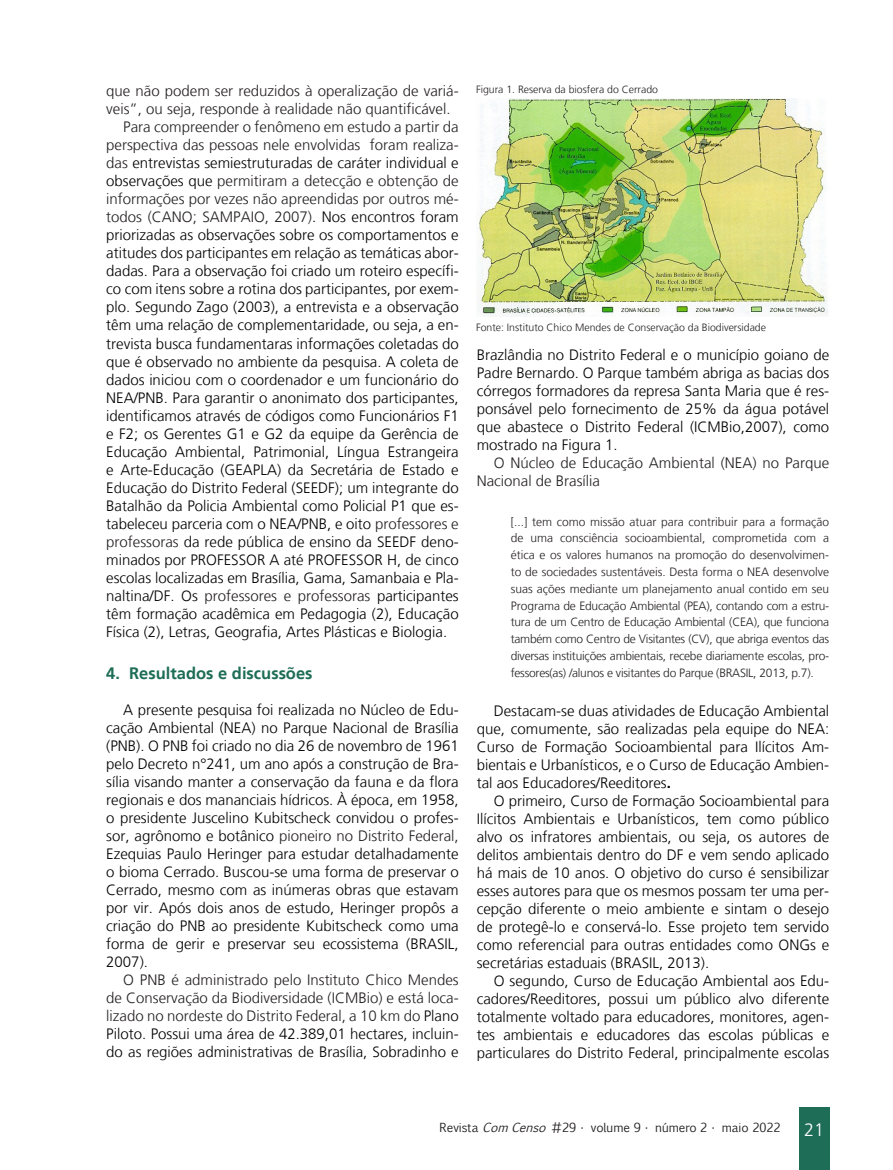
<style>
.page{position:relative;width:893px;height:1170px;background:#fff}
.page>*{position:absolute;margin:0;border:0;box-sizing:border-box;transform-origin:0 0}
.t1{font:300 18px "Frutiger LT";color:#fff}
.Subtítulo_VERDE_ARTI{font:700 16.5px "Frutiger LT";color:#1e6d56}
.Miolo__10{font:300 15px/18px "Frutiger LT";color:#000;text-align:justify}
.Miolo__10-2{font:300 15px/18px "Frutiger LT";color:#231f20}
.Citação__8{font:300 12px/16.8px "Frutiger LT";letter-spacing:-.02em;color:#231f20;text-align:justify}
.t2{font:12px "Euphemia CAS";color:#231f20}
.Legendas{font:300 10.5px "Frutiger LT";color:#231f20}
.s1{color:#231f20}
.s2{color:#000}
.s3{font-weight:700}
.s4{font-style:italic}
</style>
<div class="page">
<div style="left:799px;top:1107px;width:30px;height:62px;background:#1e6d56"></div>
<img style="left:476px;top:98px;width:352px;height:218px">
<p class="Miolo__10-2" style="left:106px;top:82px;width:354px">que não podem ser reduzidos à operalização de variá&shy;veis”, ou seja, responde à realidade não quantificável.</p>
<p class="Miolo__10" style="left:106px;top:118px;width:354px;text-indent:17px"><span class="s1">Para compreender o fenômeno em estudo a partir da perspectiva das pessoas nele envolvidas foram realiza&shy;das</span> entrevistas semiestruturadas de caráter individual e observações que <span class="s1">permitiram a detecção e obtenção de informações por vezes não apreendidas por outros mé&shy;todos (CANO; SAMPAIO, 2007)</span>. Nos encontros foram priorizadas as observações sobre os comportamentos e atitudes dos participantes em relação as temáticas abor&shy;dadas. Para a observação foi criado um roteiro específi&shy;co com itens sobre a rotina dos participantes, por exem&shy;plo. Segundo Zago (2003), a entrevista e a observação têm uma relação de complementaridade, ou seja, a en&shy;trevista busca fundamentaras informações coletadas do que é observado no ambiente da pesquisa. A coleta de dados iniciou com o coordenador e um funcionário do NEA/PNB. Para garantir o anonimato dos participantes, identificamos através de códigos como Funcionários F1 e F2; os Gerentes G1 e G2 da equipe da Gerência de Educação Ambiental, Patrimonial, Língua Estrangeira e Arte-Educação (GEAPLA) da Secretária de Estado e Educação do Distrito Federal (SEEDF); um integrante do Batalhão da Policia Ambiental como Policial P1 que es&shy;tabeleceu parceria com o NEA/PNB, e oito <span class="s1">professores e professoras</span> da rede pública de ensino da SEEDF deno&shy;minados por PROFESSOR A até PROFESSOR H, de cinco escolas localizadas em Brasília, Gama, Samanbaia e Pla&shy;naltina/DF. Os <span class="s1">professores e professoras</span> participantes têm formação acadêmica em Pedagogia (2), Educação Física (2), Letras, Geografia, Artes Plásticas e Biologia.</p>
<p class="Subtítulo_VERDE_ARTI" style="left:106px;top:663px;width:208px">4. Resultados e discussões</p>
<p class="Miolo__10" style="left:106px;top:701px;width:354px;text-indent:17px">A presente pesquisa foi realizada no Núcleo de Edu&shy;cação Ambiental (NEA) no Parque Nacional de Brasília (PNB). O PNB foi criado no dia 26 de novembro de 1961 pelo Decreto n°241, um ano após a construção de Bra&shy;sília visando manter a conservação da fauna e da flora regionais e dos mananciais hídricos. À época, em 1958, o presidente Juscelino Kubitscheck convidou o profes&shy;sor, agrônomo e botânico <span class="s1">pioneiro no Distrito Federal, </span>Ezequias Paulo Heringer para estudar detalhadamente o bioma Cerrado. Buscou-se uma forma de preservar o Cerrado, mesmo com as inúmeras obras que estavam por vir. Após dois anos de estudo, Heringer propôs a criação do PNB ao presidente Kubitscheck como uma forma de gerir e preservar seu ecossistema (BRASIL, 2007).</p>
<p class="Miolo__10-2" style="left:106px;top:971px;width:354px;text-align:justify;text-indent:17px">O PNB é administrado pelo Instituto Chico Mendes de Conservação da Biodiversidade (ICMBio) e está loca&shy;lizado no nordeste do Distrito Federal, a 10 km do <span class="s2">Plano Piloto. Possui uma área de 42.389,01 hectares, incluin&shy;do as regiões administrativas de Brasília, Sobradinho e</span></p>
<p class="Legendas" style="left:476px;top:83px;width:184px">Figura 1. Reserva da biosfera do Cerrado</p>
<p class="Legendas" style="left:476px;top:321px;width:291px">Fonte: Instituto Chico Mendes de Conservação da Biodiversidade</p>
<p class="Miolo__10" style="left:477px;top:346px;width:354px">Brazlândia no Distrito Federal e o município goiano de Padre Bernardo. O Parque também abriga as bacias dos córregos formadores da represa Santa Maria que é res&shy;ponsável pelo fornecimento de 25% da água potável que abastece o Distrito Federal (ICMBio,2007), como mostrado na Figura 1.</p>
<p class="Miolo__10-2" style="left:477px;top:454px;width:354px;text-indent:17px">O Núcleo de Educação Ambiental (NEA) no Parque<br>Nacional de Brasília</p>
<p class="Citação__8" style="left:511px;top:513px;width:320px">[...] tem como missão atuar para contribuir para a formação de uma consciência socioambiental, comprometida com a ética e os valores humanos na promoção do desenvolvimen&shy;to de sociedades sustentáveis. Desta forma o NEA desenvolve suas ações mediante um planejamento anual contido em seu Programa de Educação Ambiental (PEA), contando com a estru&shy;tura de um Centro de Educação Ambiental (CEA), que funciona também como Centro de Visitantes (CV), que abriga eventos das diversas instituições ambientais, recebe diariamente escolas, pro&shy;fessores(as) /alunos e visitantes do Parque (BRASIL, 2013, p.7).</p>
<p class="Miolo__10" style="left:477px;top:701px;width:354px;text-indent:17px">Destacam-se duas atividades de Educação Ambiental que, comumente, são realizadas pela equipe do NEA:<br>Curso de Formação Socioambiental para Ilícitos Am&shy;bientais e Urbanísticos, e o Curso de Educação Ambien&shy;tal aos Educadores/Reeditores<span class="s3">.</span></p>
<p class="Miolo__10" style="left:477px;top:791px;width:354px;text-indent:17px">O primeiro, Curso de Formação Socioambiental para Ilícitos Ambientais e Urbanísticos, tem como público alvo os infratores ambientais, ou seja, os autores de delitos ambientais dentro do DF e vem sendo aplicado há mais de 10 anos. O objetivo do curso é sensibilizar esses autores para que os mesmos possam ter uma per&shy;cepção diferente o meio ambiente e sintam o desejo de protegê-lo e conservá-lo. Esse projeto tem servido como referencial para outras entidades como ONGs e secretárias estaduais (BRASIL, 2013).</p>
<p class="Miolo__10" style="left:477px;top:971px;width:354px;text-indent:17px">O segundo, Curso de Educação Ambiental aos Edu&shy;cadores/Reeditores, possui um público alvo diferente totalmente voltado para educadores, monitores, agen&shy;tes ambientais e educadores das escolas públicas e particulares do Distrito Federal, principalmente escolas</p>
<p class="t2" style="left:440px;top:1119px;width:342px">Revista <span class="s4">ComCenso</span> #29 • volume 9 • número 2 • maio 2022</p>
<p class="t1" style="left:804px;top:1119px;width:22px">21</p>
</div>
